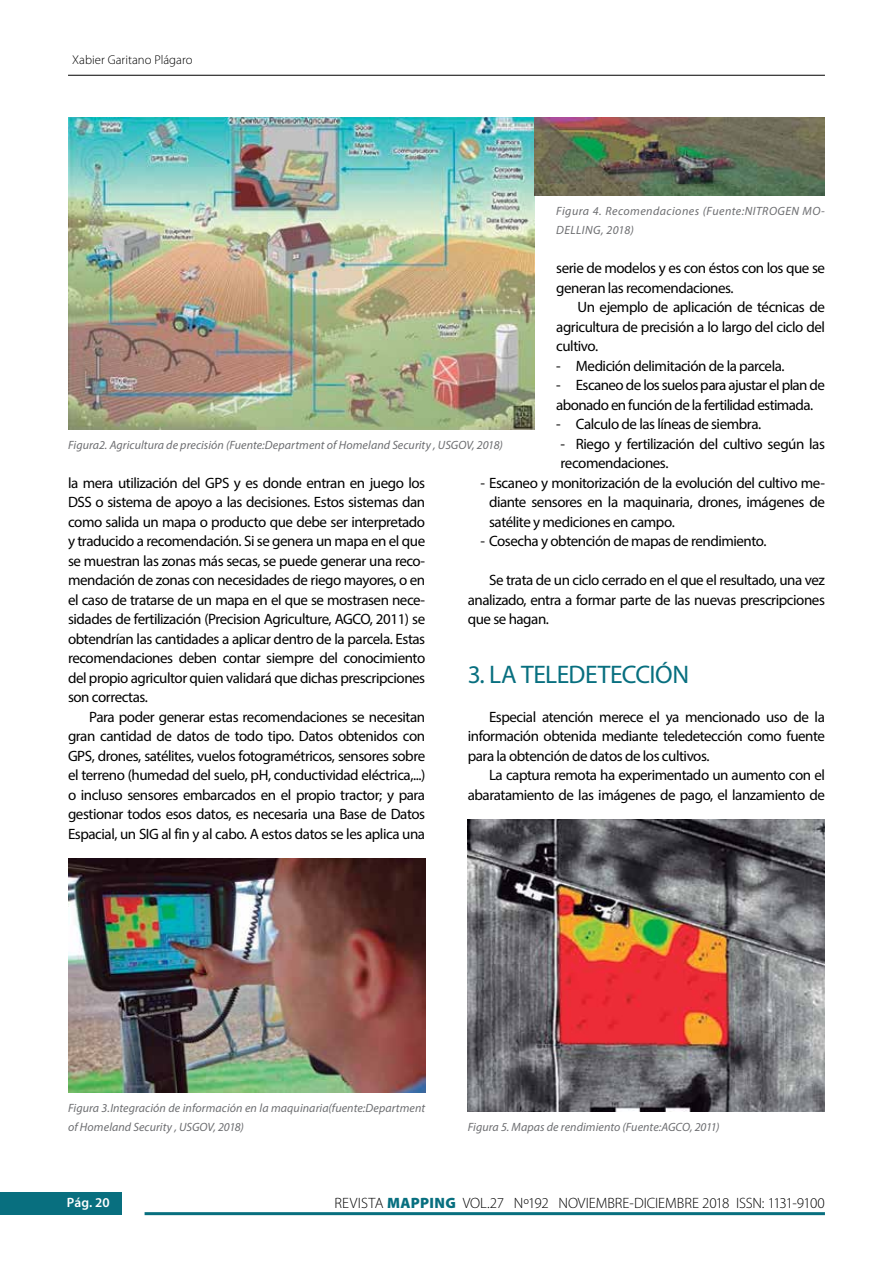
<style>
.page{position:relative;width:893px;height:1263px;background:#fff}
.page>*{position:absolute;margin:0;border:0;box-sizing:border-box;transform-origin:0 0}
.t1{font:25.5px "Myriad Pro";letter-spacing:-.015em;color:#086f7f}
.t2{font:15px/19.5px "Myriad Pro";letter-spacing:-.03em;color:#000;text-align:justify}
.t3{font:300 15px "Myriad Pro";letter-spacing:-.005em;color:#000}
.t4{font:600 13.5px "Myriad Pro";color:#fff}
.t5{font:300 12.75px "Myriad Pro";color:#000}
.t6{font:italic 12px/19.5px "Myriad Pro";letter-spacing:.01em;color:#6d6e71}
.t7{font:italic 12px/19.5px "Myriad Pro";letter-spacing:.035em;color:#6d6e71}
.s1{font-weight:900;color:#086f7f}
</style>
<div class="page">
<div style="left:0;top:1193px;width:121px;height:22px;background:#086f7f"></div>
<hr style="left:145px;top:1212px;width:680px;height:3px;background:#086f7f">
<hr style="left:68px;top:75px;width:757px;height:1px;background:#000">
<img style="left:68px;top:117px;width:467px;height:312px">
<img style="left:68px;top:858px;width:357px;height:234px">
<img style="left:535px;top:117px;width:290px;height:78px">
<img style="left:468px;top:819px;width:357px;height:292px">
<p class="t5" style="left:72px;top:53px;width:122px">Xabier Garitano Plágaro</p>
<p class="t7" style="left:556px;top:201px;width:270px">Figura 4. Recomendaciones (Fuente:NITROGEN MO-<br>DELLING, 2018)</p>
<p class="t2" style="left:556px;top:258px;width:270px">serie de modelos y es con éstos con los que se generan las recomendaciones.</p>
<p class="t2" style="left:556px;top:297px;width:270px;text-indent:21px">Un ejemplo de aplicación de técnicas de agricultura de precisión a lo largo del ciclo del cultivo.</p>
<p class="t2" style="left:556px;top:355px;width:230px">- Medición delimitación de la parcela.</p>
<p class="t2" style="left:556px;top:375px;width:270px">- Escaneo de los suelos para ajustar el plan de abonado en función de la fertilidad estimada.</p>
<p class="t2" style="left:556px;top:414px;width:207px">- Calculo de las líneas de siembra.</p>
<p class="t2" style="left:560px;top:433px;width:266px">- Riego y fertilización del cultivo según las recomendaciones.</p>
<p class="t2" style="left:489px;top:472px;width:337px;text-indent:-9px">- Escaneo y monitorización de la evolución del cultivo me&shy;diante sensores en la maquinaria, drones, imágenes de satélite y mediciones en campo.</p>
<p class="t2" style="left:480px;top:531px;width:287px">- Cosecha y obtención de mapas de rendimiento.</p>
<p class="t2" style="left:468px;top:570px;width:359px;text-indent:21px">Se trata de un ciclo cerrado en el que el resultado, una vez analizado, entra a formar parte de las nuevas prescripciones que se hagan.</p>
<h1 class="t1" style="left:468px;top:658px;width:223px">3. LA TELEDETECCIÓN</h1>
<p class="t2" style="left:468px;top:706px;width:359px;text-indent:21px">Especial atención merece el ya mencionado uso de la información obtenida mediante teledetección como fuente para la obtención de datos de los cultivos.</p>
<p class="t2" style="left:468px;top:765px;width:359px;text-align:right">La captura remota ha experimentado un aumento con el abaratamiento de las imágenes de pago, el lanzamiento de</p>
<p class="t6" style="left:68px;top:435px;width:436px">Figura2. Agricultura de precisión (Fuente:Department of Homeland Security , USGOV, 2018)</p>
<p class="t2" style="left:68px;top:472px;width:359px">la mera utilización del GPS y es donde entran en juego los DSS o sistema de apoyo a las decisiones. Estos sistemas dan como salida un mapa o producto que debe ser interpretado y traducido a recomendación. Si se genera un mapa en el que se muestran las zonas más secas, se puede generar una reco&shy;mendación de zonas con necesidades de riego mayores, o en el caso de tratarse de un mapa en el que se mostrasen nece&shy;sidades de fertilización (Precision Agriculture, AGCO, 2011) se obtendrían las cantidades a aplicar dentro de la parcela. Estas recomendaciones deben contar siempre del conocimiento del propio agricultor quien validará que dichas prescripciones son correctas.</p>
<p class="t2" style="left:68px;top:706px;width:359px;text-indent:21px">Para poder generar estas recomendaciones se necesitan gran cantidad de datos de todo tipo. Datos obtenidos con GPS, drones, satélites, vuelos fotogramétricos, sensores sobre el terreno (humedad del suelo, pH, conductividad eléctrica,...) o incluso sensores embarcados en el propio tractor; y para gestionar todos esos datos, es necesaria una Base de Datos Espacial, un SIG al fin y al cabo. A estos datos se les aplica una</p>
<p class="t6" style="left:68px;top:1098px;width:359px">Figura 3.Integración de información en la maquinaria(fuente:Department of Homeland Security , USGOV, 2018)</p>
<p class="t6" style="left:468px;top:1117px;width:253px">Figura 5. Mapas de rendimiento (Fuente:AGCO, 2011)</p>
<p class="t4" style="left:67px;top:1195px;width:44px">Pág. 20</p>
<p class="t3" style="left:334px;top:1195px;width:492px">REVISTA <span class="s1">MAPPING</span> VOL.27 Nº192 NOVIEMBRE-DICIEMBRE 2018 ISSN: 1131-9100</p>
</div>
